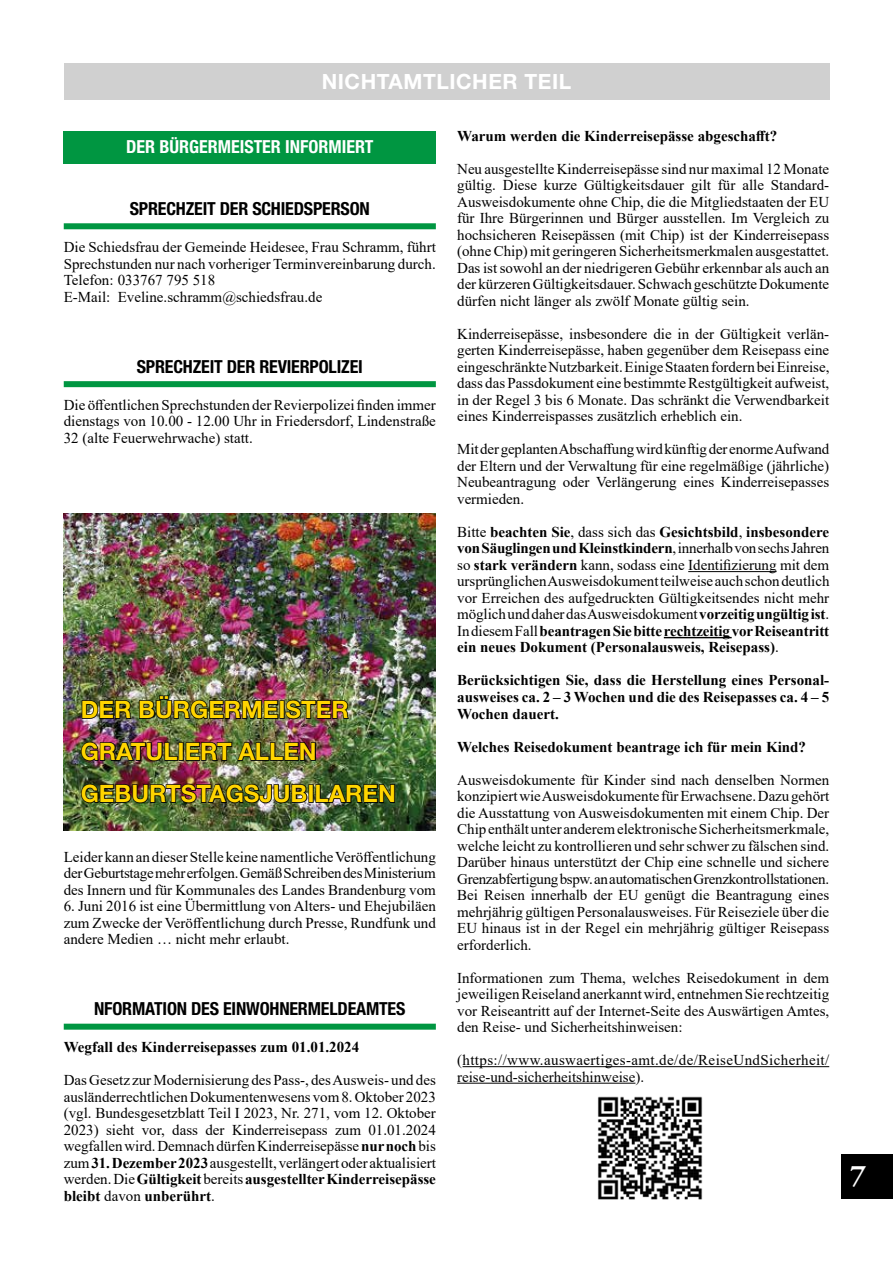
<style>
.page{position:relative;width:893px;height:1263px;background:#fff}
.page>*{position:absolute;margin:0;border:0;box-sizing:border-box;transform-origin:0 0}
.t1{font:700 30px "Adobe Garamond Pro";color:#fff}
.t2{font:700 24px/42px "Helvetica Neue LT Std";color:#ffd500}
.t3{font:700 21px "Helvetica Neue LT Std";letter-spacing:.025em;color:#fff}
.t4{font:700 condensed 18px "Helvetica Neue LT Std";letter-spacing:-.01em;color:#000}
.t5{font:700 condensed 18px "Helvetica Neue LT Std";color:#fff}
.t6{font:15px/16.5px "Times New Roman";color:#000;text-align:justify}
.t7{font:700 15px/16.5px "Times New Roman";color:#000;text-align:justify}
.t8{font:15px/16.5px "Times New Roman";letter-spacing:.025em;color:#000}
.s1{font-weight:700}
</style>
<div class="page">
<div style="left:842px;top:1154px;width:51px;height:45px;background:#000"></div>
<div style="left:64px;top:223px;width:372px;height:6px;background:#009641"></div>
<div style="left:64px;top:381px;width:372px;height:6px;background:#009641"></div>
<img style="left:64px;top:513px;width:372px;height:318px">
<img style="left:81px;top:695px;width:198px;height:27px">
<div style="left:279px;top:700px;width:6px;height:19px;border:2px solid #000"></div>
<svg style="left:285px;top:699px;width:66px;height:21px"></svg>
<img style="left:80px;top:738px;width:99px;height:24px">
<div style="left:179px;top:742px;width:5px;height:19px;border:2px solid #000"></div>
<img style="left:185px;top:738px;width:132px;height:24px">
<img style="left:80px;top:780px;width:228px;height:24px">
<div style="left:308px;top:784px;width:6px;height:19px;border:2px solid #000"></div>
<svg style="left:315px;top:780px;width:81px;height:24px;background:#2f4329"></svg>
<div style="left:64px;top:131px;width:372px;height:32px;background:#009641"></div>
<div style="left:64px;top:64px;width:765px;height:36px;background:#d0d0d0"></div>
<div style="left:64px;top:1024px;width:372px;height:6px;background:#009641"></div>
<hr style="left:688px;top:571px;width:88px;height:1px;background:#000">
<hr style="left:664px;top:637px;width:68px;height:1px;background:#000">
<hr style="left:463px;top:1066px;width:366px;height:1px;background:#000">
<hr style="left:457px;top:1083px;width:178px;height:1px;background:#000">
<img style="left:597px;top:1096px;width:106px;height:104px">
<h3 class="t3" style="left:322px;top:69px;width:251px">NICHTAMTLICHER TEIL</h3>
<p class="t5" style="left:126px;top:136px;width:249px">DER BÜRGERMEISTER INFORMIERT</p>
<p class="t4" style="left:130px;top:197px;width:242px">SPRECHZEIT DER SCHIEDSPERSON</p>
<p class="t6" style="left:64px;top:238px;width:374px;text-align:left">Die Schiedsfrau der Gemeinde Heidesee, Frau Schramm, führt Sprechstunden nur nach vorheriger Terminvereinbarung durch.<br>Telefon: 033767 795 518<br>E-Mail: Eveline.schramm@schiedsfrau.de</p>
<p class="t4" style="left:137px;top:355px;width:228px">SPRECHZEIT DER REVIERPOLIZEI</p>
<p class="t6" style="left:64px;top:396px;width:374px">Die öffentlichen Sprechstunden der Revierpolizei finden immer dienstags von 10.00 - 12.00 Uhr in Friedersdorf, Lindenstraße 32 (alte Feuerwehrwache) statt.</p>
<h2 class="t2" style="left:81px;top:688px;width:317px">DER BÜRGERMEISTER<br>GRATULIERT ALLEN<br>GEBURTSTAGSJUBILAREN</h2>
<p class="t6" style="left:64px;top:848px;width:374px">Leider kann an dieser Stelle keine namentliche Veröffentlichung der Geburtstage mehr erfolgen. Gemäß Schreiben des Ministerium des Innern und für Kommunales des Landes Brandenburg vom</p>
<p class="t6" style="left:64px;top:897px;width:374px">6. Juni 2016 ist eine Übermittlung von Alters- und Ehejubiläen zum Zwecke der Veröffentlichung durch Presse, Rundfunk und andere Medien … nicht mehr erlaubt.</p>
<p class="t4" style="left:94px;top:998px;width:313px">NFORMATION DES EINWOHNERMELDEAMTES</p>
<p class="t7" style="left:64px;top:1039px;width:297px">Wegfall des Kinderreisepasses zum 01.01.2024</p>
<p class="t6" style="left:64px;top:1072px;width:374px">Das Gesetz zur Modernisierung des Pass-, des Ausweis- und des ausländerrechtlichen Dokumentenwesens vom 8. Oktober 2023 (vgl. Bundesgesetzblatt Teil I 2023, Nr. 271, vom 12. Oktober 2023) sieht vor, dass der Kinderreisepass zum 01.01.2024 wegfallen wird. Demnach dürfen Kinderreisepässe <span class="s1">nur noch</span> bis zum <span class="s1">31. Dezember 2023</span> ausgestellt, verlängert oder aktualisiert werden. Die <span class="s1">Gültigkeit</span> bereits <span class="s1">ausgestellter Kinderreisepässe bleibt</span> davon <span class="s1">unberührt</span>.</p>
<p class="t7" style="left:457px;top:127px;width:322px">Warum werden die Kinderreisepässe abgeschafft?</p>
<p class="t6" style="left:457px;top:160px;width:374px">Neu ausgestellte Kinderreisepässe sind nur maximal 12 Monate gültig. Diese kurze Gültigkeitsdauer gilt für alle Standard-Ausweisdokumente ohne Chip, die die Mitgliedstaaten der EU für Ihre Bürgerinnen und Bürger ausstellen. Im Vergleich zu hochsicheren Reisepässen (mit Chip) ist der Kinderreisepass (ohne Chip) mit geringeren Sicherheitsmerkmalen ausgestattet.<br>Das ist sowohl an der niedrigeren Gebühr erkennbar als auch an der kürzeren Gültigkeitsdauer. Schwach geschützte Dokumente dürfen nicht länger als zwölf Monate gültig sein.</p>
<p class="t6" style="left:457px;top:325px;width:374px">Kinderreisepässe, insbesondere die in der Gültigkeit verlän&shy;gerten Kinderreisepässe, haben gegenüber dem Reisepass eine eingeschränkte Nutzbarkeit. Einige Staaten fordern bei Einreise, dass das Passdokument eine bestimmte Restgültigkeit aufweist, in der Regel 3 bis 6 Monate. Das schränkt die Verwendbarkeit eines Kinderreispasses zusätzlich erheblich ein.</p>
<p class="t6" style="left:457px;top:441px;width:374px">Mit der geplanten Abschaffung wird künftig der enorme Aufwand der Eltern und der Verwaltung für eine regelmäßige (jährliche)<br>Neubeantragung oder Verlängerung eines Kinderreisepasses vermieden.</p>
<p class="t6" style="left:457px;top:523px;width:374px">Bitte <span class="s1">beachten Sie</span>, dass sich das <span class="s1">Gesichtsbild</span>, <span class="s1">insbesondere von Säuglingen und Kleinstkindern</span>, innerhalb von sechs Jahren so <span class="s1">stark verändern</span> kann, sodass eine Identifizierung mit dem ursprünglichen Ausweisdokument teilweise auch schon deutlich vor Erreichen des aufgedruckten Gültigkeitsendes nicht mehr möglich und daher das Ausweisdokument <span class="s1">vorzeitig ungültig ist</span>.<br>In diesem Fall <span class="s1">beantragen Sie bitte rechtzeitig vor Reiseantritt ein neues Dokument (Personalausweis, Reisepass)</span>.</p>
<p class="t7" style="left:457px;top:672px;width:374px">Berücksichtigen Sie, dass die Herstellung eines Personal&shy;ausweises ca. 2 – 3 Wochen und die des Reisepasses ca. 4 – 5<br>Wochen dauert.</p>
<p class="t7" style="left:457px;top:738px;width:350px">Welches Reisedokument beantrage ich für mein Kind?</p>
<p class="t6" style="left:457px;top:771px;width:374px">Ausweisdokumente für Kinder sind nach denselben Normen konzipiert wie Ausweisdokumente für Erwachsene. Dazu gehört die Ausstattung von Ausweisdokumenten mit einem Chip. Der Chip enthält unter anderem elektronische Sicherheitsmerkmale, welche leicht zu kontrollieren und sehr schwer zu fälschen sind.<br>Darüber hinaus unterstützt der Chip eine schnelle und sichere Grenzabfertigung bspw. an automatischen Grenzkontrollstationen.<br>Bei Reisen innerhalb der EU genügt die Beantragung eines mehrjährig gültigen Personalausweises. Für Reiseziele über die EU hinaus ist in der Regel ein mehrjährig gültiger Reisepass erforderlich.</p>
<p class="t6" style="left:457px;top:969px;width:374px">Informationen zum Thema, welches Reisedokument in dem jeweiligen Reiseland anerkannt wird, entnehmen Sie rechtzeitig vor Reiseantritt auf der Internet-Seite des Auswärtigen Amtes, den Reise- und Sicherheitshinweisen:</p>
<p class="t8" style="left:457px;top:1051px;width:374px">(https://www.auswaertiges-amt.de/de/ReiseUndSicherheit/ reise-und-sicherheitshinweise).</p>
<h1 class="t1" style="left:850px;top:1158px;width:17px">7</h1>
</div>
